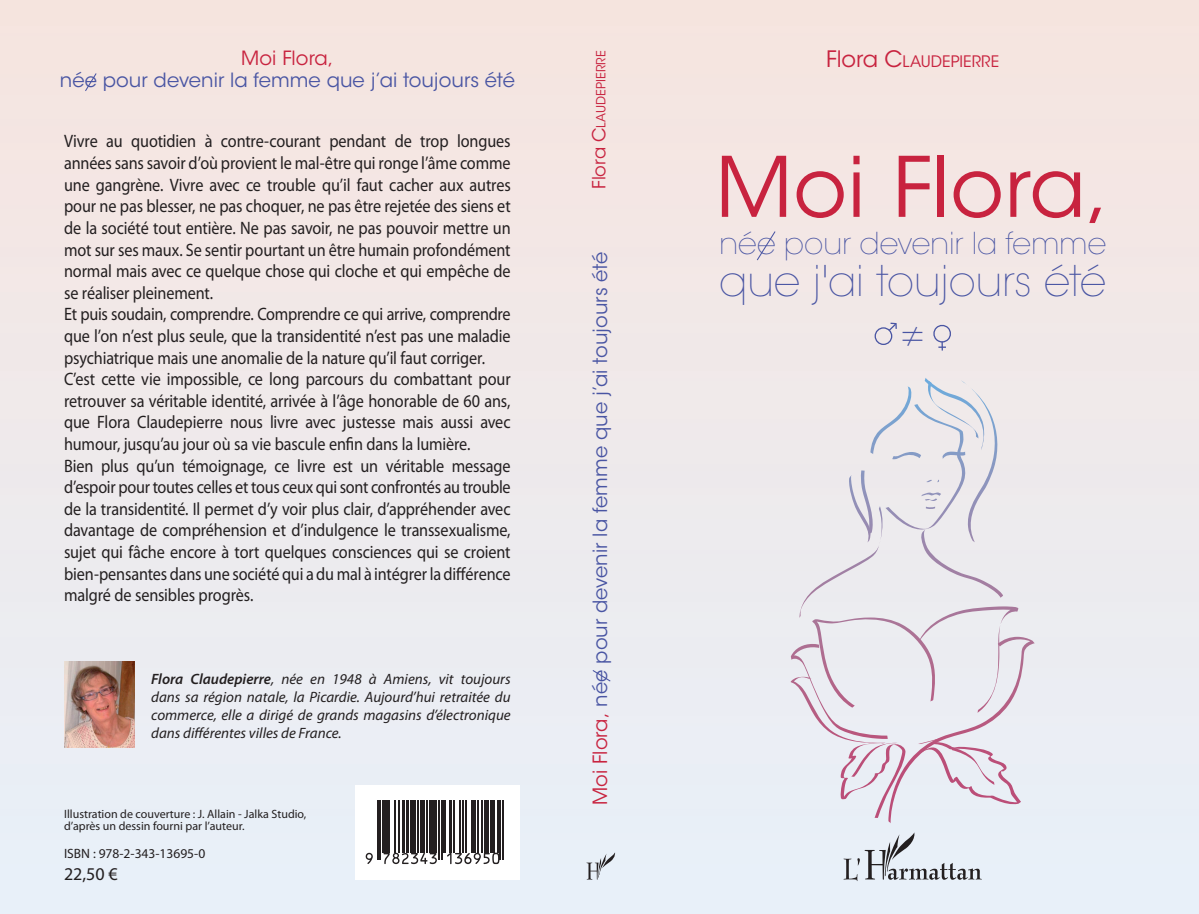
<style>
.page{position:relative;width:1199px;height:914px;background:#fff}
.page>*{position:absolute;margin:0;border:0;box-sizing:border-box;transform-origin:0 0}
.t1{font:82.5px "ITC Avant Garde Std";letter-spacing:.005em;color:#c8233f}
.t2{font:200 42px/52.5px "ITC Avant Garde Std";letter-spacing:-.01em;color:#4955a3;text-align:center}
.t3{font:200 30px "ITC Avant Garde Std";letter-spacing:-.005em;color:#4955a3}
.t4{font:19.5px "ITC Avant Garde Std";letter-spacing:.005em;color:#4955a3}
.t5{font:19.5px "ITC Avant Garde Std";letter-spacing:.005em;color:#c8233f}
.t6{font:18px/21.6px "Myriad Pro";letter-spacing:-.01em;color:#231f20;scale:.9 1}
.t7{font:18px "Myriad Pro";letter-spacing:-.01em;color:#231f20}
.t8{font:15.75px "ITC Avant Garde Std";letter-spacing:.005em;color:#c8233f}
.t9{font:italic 15px/18px "Myriad Pro";color:#231f20;text-align:justify}
.t10{font:13.5px "Myriad Pro";color:#231f20}
.t11{font:12.6px "ITC Avant Garde Std";letter-spacing:.01em;color:#c8233f}
.t12{font:12px/12px "Myriad Pro";color:#231f20}
.s1{font-weight:600}
.s2{font-size:18px}
.s3{color:#c8233f}
.s4{font-size:22.5px}
</style>
<div class="page">
<div style="left:0;top:0;width:1198px;height:914px;background:linear-gradient(to bottom,#f6e4de,#e7f0f9)"></div>
<svg style="left:789px;top:377px;width:245px;height:446px;background:#e7e4ea"></svg>
<img style="left:64px;top:661px;width:70px;height:86px">
<svg style="left:355px;top:785px;width:164px;height:94px"></svg>
<svg style="left:366px;top:852px;width:7px;height:12px"></svg>
<hr style="left:377px;top:800px;width:1px;height:59px;background:#231f20">
<hr style="left:379px;top:800px;width:2px;height:59px;background:#231f20">
<hr style="left:382px;top:800px;width:4px;height:53px;background:#231f20">
<hr style="left:387px;top:800px;width:3px;height:53px;background:#231f20">
<hr style="left:394px;top:800px;width:1px;height:53px;background:#231f20">
<hr style="left:398px;top:800px;width:1px;height:53px;background:#231f20">
<hr style="left:402px;top:800px;width:3px;height:53px;background:#231f20">
<hr style="left:406px;top:800px;width:3px;height:53px;background:#231f20">
<div style="left:410px;top:800px;width:5px;height:53px;background:#231f20"></div>
<hr style="left:417px;top:800px;width:1px;height:53px;background:#231f20">
<hr style="left:421px;top:800px;width:4px;height:53px;background:#231f20">
<hr style="left:426px;top:800px;width:1px;height:53px;background:#231f20">
<svg style="left:383px;top:852px;width:54px;height:12px"></svg>
<div style="left:429px;top:800px;width:5px;height:53px;background:#231f20"></div>
<hr style="left:435px;top:800px;width:2px;height:53px;background:#231f20">
<hr style="left:438px;top:800px;width:1px;height:59px;background:#231f20">
<hr style="left:441px;top:800px;width:1px;height:59px;background:#231f20">
<hr style="left:443px;top:800px;width:3px;height:53px;background:#231f20">
<hr style="left:449px;top:800px;width:2px;height:53px;background:#231f20">
<hr style="left:453px;top:800px;width:1px;height:53px;background:#231f20">
<hr style="left:459px;top:800px;width:2px;height:53px;background:#231f20">
<hr style="left:462px;top:800px;width:1px;height:53px;background:#231f20">
<hr style="left:465px;top:800px;width:1px;height:53px;background:#231f20">
<hr style="left:471px;top:800px;width:4px;height:53px;background:#231f20">
<hr style="left:477px;top:800px;width:1px;height:53px;background:#231f20">
<hr style="left:481px;top:800px;width:1px;height:53px;background:#231f20">
<hr style="left:485px;top:800px;width:4px;height:53px;background:#231f20">
<svg style="left:447px;top:852px;width:52px;height:12px"></svg>
<hr style="left:490px;top:800px;width:4px;height:53px;background:#231f20">
<hr style="left:497px;top:800px;width:1px;height:53px;background:#231f20">
<hr style="left:499px;top:800px;width:2px;height:59px;background:#231f20">
<hr style="left:502px;top:800px;width:1px;height:59px;background:#231f20">
<svg style="left:843px;top:832px;width:138px;height:49px;background:#cbd1d8"></svg>
<svg style="left:586px;top:852px;width:30px;height:27px"></svg>
<svg style="left:755px;top:230px;width:21px;height:31px"></svg>
<svg style="left:874px;top:322px;width:23px;height:23px"></svg>
<svg style="left:931px;top:323px;width:20px;height:27px"></svg>
<svg style="left:84px;top:72px;width:14px;height:20px"></svg>
<svg style="left:591px;top:669px;width:20px;height:13px"></svg>
<p class="t5" style="left:241px;top:46px;width:94px">Moi Flora,</p>
<p class="t4" style="left:60px;top:68px;width:456px">née pour devenir la femme que j’ai toujours été</p>
<p class="t6" style="left:64px;top:131px;width:498px">Vivre au quotidien à contre-courant pendant de trop longues années sans savoir d’où provient le mal-être qui ronge l’âme comme une gangrène. Vivre avec ce trouble qu’il faut cacher aux autres pour ne pas blesser, ne pas choquer, ne pas être rejetée des siens et de la société tout entière. Ne pas savoir, ne pas pouvoir mettre un mot sur ses maux. Se sentir pourtant un être humain profondément normal mais avec ce quelque chose qui cloche et qui empêche de se réaliser pleinement.<br>Et puis soudain, comprendre. Comprendre ce qui arrive, comprendre que l’on n’est plus seule, que la transidentité n’est pas une maladie psychiatrique mais une anomalie de la nature qu’il faut corriger.<br>C’est cette vie impossible, ce long parcours du combattant pour retrouver sa véritable identité, arrivée à l’âge honorable de 60 ans, que Flora Claudepierre nous livre avec justesse mais aussi avec humour, jusqu’au jour où sa vie bascule enfin dans la lumière.<br>Bien plus qu’un témoignage, ce livre est un véritable message d’espoir pour toutes celles et tous ceux qui sont confrontés au trouble de la transidentité. Il permet d’y voir plus clair, d’appréhender avec davantage de compréhension et d’indulgence le transsexualisme, sujet qui fâche encore à tort quelques consciences qui se croient bien-pensantes dans une société qui a du mal à intégrer la différence malgré de sensibles progrès.</p>
<p class="t9" style="left:151px;top:670px;width:361px"><span class="s1">Flora Claudepierre</span>, née en 1948 à Amiens, vit toujours dans sa région natale, la Picardie. Aujourd’hui retraitée du commerce, elle a dirigé de grands magasins d’électronique dans différentes villes de France.</p>
<p class="t12" style="left:64px;top:808px;width:244px">Illustration de couverture : J. Allain - Jalka Studio, d’après un dessin fourni par l’auteur.</p>
<p class="t10" style="left:64px;top:846px;width:143px">ISBN : 978-2-343-13695-0</p>
<p class="t7" style="left:64px;top:863px;width:55px">22,50 €</p>
<p class="t11" style="left:593px;top:189px;width:140px;rotate:-90deg"><span class="s2">Flora</span> <span class="s2">C</span>LAUDEPIERRE</p>
<p class="t4" style="left:588px;top:805px;width:554px;rotate:-90deg"><span class="s3">Moi Flora,</span> née pour devenir la femme que j’ai toujours été</p>
<p class="t8" style="left:826px;top:51px;width:175px"><span class="s4">Flora</span> <span class="s4">C</span>LAUDEPIERRE</p>
<h1 class="t1" style="left:715px;top:137px;width:395px">Moi Flora,</h1>
<h3 class="t3" style="left:719px;top:226px;width:389px">née pour devenir la femme</h3>
<h2 class="t2" style="left:719px;top:256px;width:388px">que j'ai toujours été ≠</h2>
</div>
